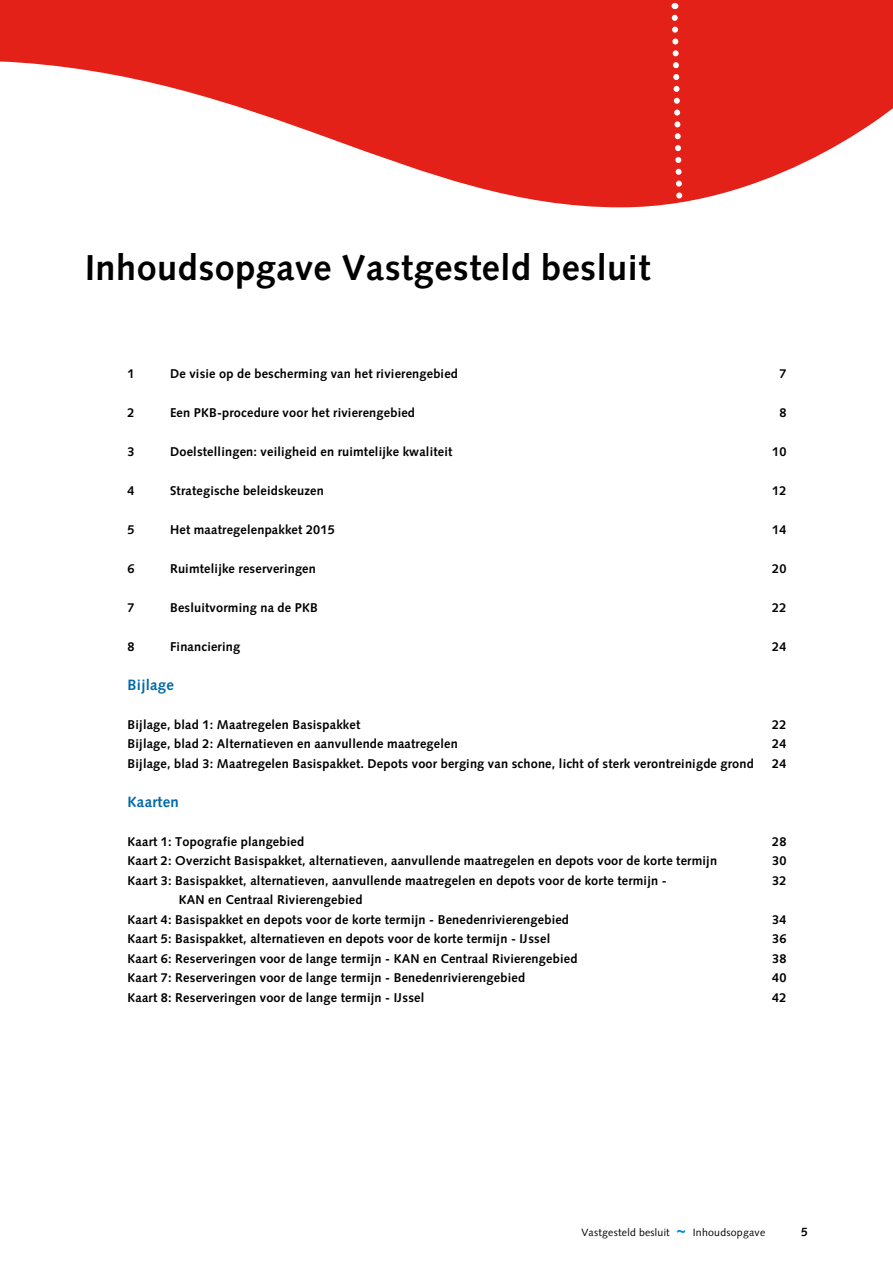
<style>
.page{position:relative;width:893px;height:1263px;background:#fff}
.page>*{position:absolute;margin:0;border:0;box-sizing:border-box;transform-origin:0 0}
.t1{font:700 36px "Syntax";letter-spacing:.015em;color:#000}
.t2{font:700 15px "Syntax";letter-spacing:.015em;color:#0069a9}
.t3{font:700 12.75px/19.5px "Syntax";letter-spacing:.015em;color:#000}
.t4{font:10.5px "Syntax";letter-spacing:.025em;color:#000}
.s1{font-weight:900;font-size:18px;color:#0093d2}
</style>
<div class="page">
<svg style="left:10px;top:0;width:883px;height:207px;fill:#e32118"></svg>
<svg style="left:1px;top:0;width:9px;height:62px"></svg>
<svg style="left:669px;top:3px;width:17px;height:204px"></svg>
<hr style="left:0;top:0;width:1px;height:1263px;background:#0093d2">
<h1 class="t1" style="left:85px;top:247px;width:567px">Inhoudsopgave Vastgesteld besluit</h1>
<p class="t3" style="left:128px;top:363px;width:9px">1</p>
<p class="t3" style="left:170px;top:363px;width:289px">De visie op de bescherming van het rivierengebied</p>
<p class="t3" style="left:780px;top:363px;width:9px">7</p>
<p class="t3" style="left:128px;top:402px;width:9px">2</p>
<p class="t3" style="left:170px;top:402px;width:246px">Een PKB-procedure voor het rivierengebied</p>
<p class="t3" style="left:780px;top:402px;width:9px">8</p>
<p class="t3" style="left:128px;top:441px;width:9px">3</p>
<p class="t3" style="left:170px;top:441px;width:284px">Doelstellingen: veiligheid en ruimtelijke kwaliteit</p>
<p class="t3" style="left:772px;top:441px;width:16px">10</p>
<p class="t3" style="left:128px;top:480px;width:9px">4</p>
<p class="t3" style="left:170px;top:480px;width:155px">Strategische beleidskeuzen</p>
<p class="t3" style="left:772px;top:480px;width:16px">12</p>
<p class="t3" style="left:128px;top:519px;width:9px">5</p>
<p class="t3" style="left:170px;top:519px;width:166px">Het maatregelenpakket 2015</p>
<p class="t3" style="left:772px;top:519px;width:16px">14</p>
<p class="t3" style="left:128px;top:558px;width:9px">6</p>
<p class="t3" style="left:170px;top:558px;width:147px">Ruimtelijke reserveringen</p>
<p class="t3" style="left:772px;top:558px;width:16px">20</p>
<p class="t3" style="left:128px;top:597px;width:9px">7</p>
<p class="t3" style="left:170px;top:597px;width:149px">Besluitvorming na de PKB</p>
<p class="t3" style="left:772px;top:597px;width:16px">22</p>
<p class="t3" style="left:128px;top:636px;width:9px">8</p>
<p class="t3" style="left:170px;top:636px;width:72px">Financiering</p>
<p class="t3" style="left:772px;top:636px;width:16px">24</p>
<p class="t2" style="left:128px;top:676px;width:48px">Bijlage</p>
<p class="t3" style="left:128px;top:714px;width:234px">Bijlage, blad 1: Maatregelen Basispakket</p>
<p class="t3" style="left:772px;top:714px;width:16px">22</p>
<p class="t3" style="left:128px;top:734px;width:332px">Bijlage, blad 2: Alternatieven en aanvullende maatregelen</p>
<p class="t3" style="left:772px;top:734px;width:16px">24</p>
<p class="t3" style="left:128px;top:753px;width:628px">Bijlage, blad 3: Maatregelen Basispakket. Depots voor berging van schone, licht of sterk verontreinigde grond</p>
<p class="t3" style="left:772px;top:753px;width:16px">24</p>
<p class="t2" style="left:128px;top:793px;width:53px">Kaarten</p>
<p class="t3" style="left:128px;top:831px;width:178px">Kaart 1: Topografie plangebied</p>
<p class="t3" style="left:772px;top:831px;width:16px">28</p>
<p class="t3" style="left:128px;top:851px;width:591px">Kaart 2: Overzicht Basispakket, alternatieven, aanvullende maatregelen en depots voor de korte termijn</p>
<p class="t3" style="left:772px;top:851px;width:16px">30</p>
<p class="t3" style="left:128px;top:870px;width:541px">Kaart 3: Basispakket, alternatieven, aanvullende maatregelen en depots voor de korte termijn -</p>
<p class="t3" style="left:772px;top:870px;width:16px">32</p>
<p class="t3" style="left:128px;top:890px;width:443px;text-indent:51px">KAN en Centraal Rivierengebied<br>Kaart 4: Basispakket en depots voor de korte termijn - Benedenrivierengebied</p>
<p class="t3" style="left:772px;top:909px;width:16px">34</p>
<p class="t3" style="left:128px;top:929px;width:424px">Kaart 5: Basispakket, alternatieven en depots voor de korte termijn - IJssel</p>
<p class="t3" style="left:772px;top:929px;width:16px">36</p>
<p class="t3" style="left:128px;top:948px;width:451px">Kaart 6: Reserveringen voor de lange termijn - KAN en Centraal Rivierengebied</p>
<p class="t3" style="left:772px;top:948px;width:16px">38</p>
<p class="t3" style="left:128px;top:968px;width:399px">Kaart 7: Reserveringen voor de lange termijn - Benedenrivierengebied</p>
<p class="t3" style="left:772px;top:968px;width:16px">40</p>
<p class="t3" style="left:128px;top:987px;width:298px">Kaart 8: Reserveringen voor de lange termijn - IJssel</p>
<p class="t3" style="left:772px;top:987px;width:16px">42</p>
<p class="t4" style="left:581px;top:1226px;width:186px">Vastgesteld besluit <span class="s1">~</span> Inhoudsopgave</p>
</div>
